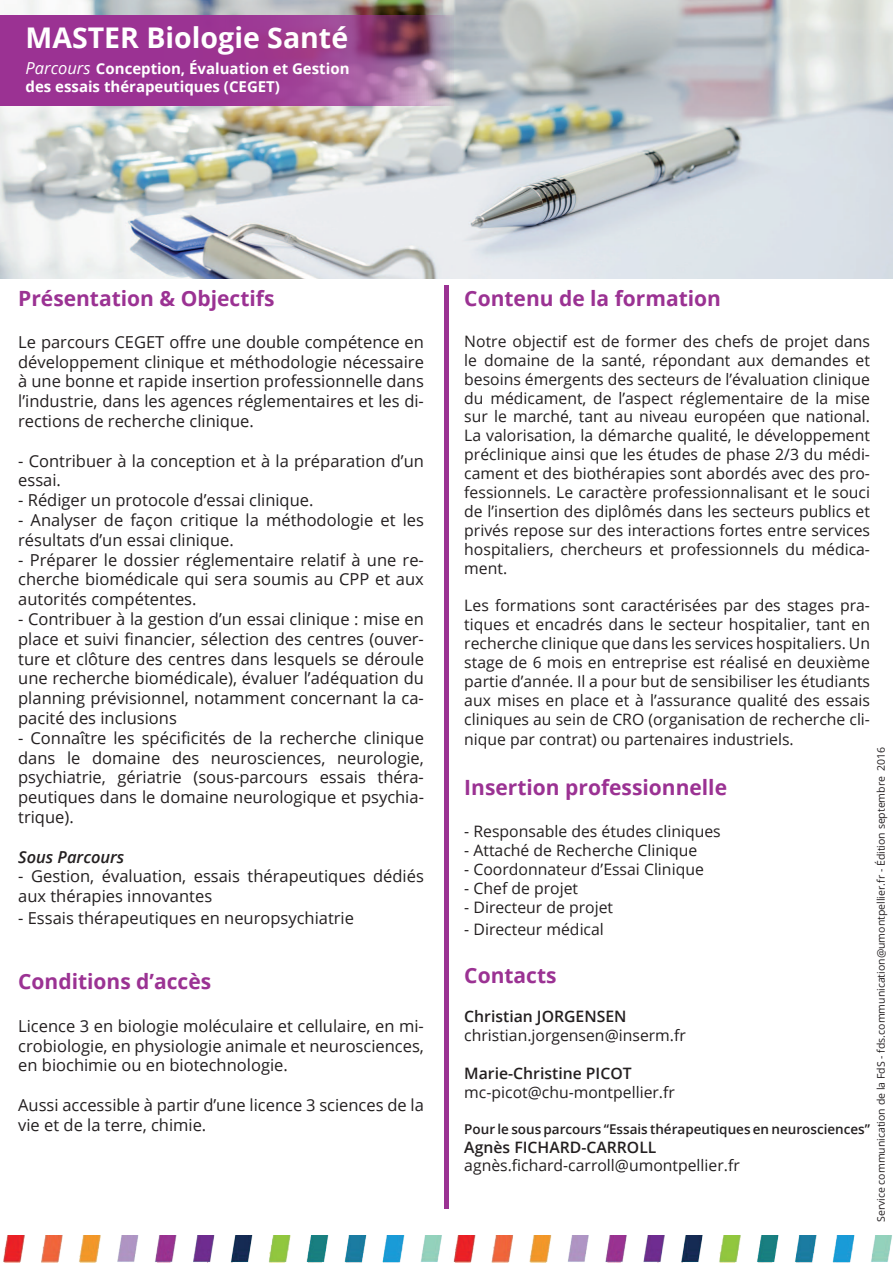
<style>
.page{position:relative;width:893px;height:1263px;background:#fff}
.page>*{position:absolute;margin:0;border:0;box-sizing:border-box;transform-origin:0 0}
.t1{font:700 28.5px "Open Sans";color:#fff}
.t2{font:700 21px "Open Sans";color:#9b3293}
.t3{font:16.5px/19.8px "Open Sans";color:#231f20;text-align:justify}
.t4{font:italic 600 16.5px "Open Sans";color:#231f20}
.t5{font:15.75px/18.9px "Open Sans";color:#231f20;text-align:justify}
.t6{font:600 15.75px "Open Sans";color:#231f20}
.t7{font:700 15px/18px "Open Sans";color:#fff}
.t8{font:600 13.5px "Open Sans";color:#231f20}
.t9{font:10.5px "Open Sans";color:#231f20}
.s1{font-weight:400;font-style:italic;font-size:16.5px}
</style>
<div class="page">
<img style="left:0;top:0;width:893px;height:278px">
<svg style="left:0;top:16px;width:453px;height:90px;background:#9c4293"></svg>
<div style="left:444px;top:286px;width:5px;height:923px;background:#9b3293"></div>
<img style="left:3px;top:1235px;width:439px;height:28px">
<img style="left:453px;top:1235px;width:439px;height:28px">
<h1 class="t1" style="left:26px;top:18px;width:324px">MASTER Biologie Santé</h1>
<p class="t7" style="left:26px;top:59px;width:325px"><span class="s1">Parcours</span> Conception, Évaluation et Gestion des essais thérapeutiques (CEGET)</p>
<p class="t2" style="left:18px;top:284px;width:258px">Présentation &amp; Objectifs</p>
<p class="t3" style="left:18px;top:331px;width:407px">Le parcours CEGET offre une double compétence en développement clinique et méthodologie nécessaire à une bonne et rapide insertion professionnelle dans l’industrie, dans les agences réglementaires et les di&shy;rections de recherche clinique.</p>
<p class="t3" style="left:18px;top:450px;width:407px">- Contribuer à la conception et à la préparation d’un essai.</p>
<p class="t3" style="left:18px;top:490px;width:297px">- Rédiger un protocole d’essai clinique.</p>
<p class="t3" style="left:18px;top:510px;width:407px">- Analyser de façon critique la méthodologie et les résultats d’un essai clinique.</p>
<p class="t3" style="left:18px;top:549px;width:407px">- Préparer le dossier réglementaire relatif à une re&shy;cherche biomédicale qui sera soumis au CPP et aux autorités compétentes.</p>
<p class="t3" style="left:18px;top:609px;width:407px">- Contribuer à la gestion d’un essai clinique : mise en place et suivi financier, sélection des centres (ouver&shy;ture et clôture des centres dans lesquels se déroule une recherche biomédicale), évaluer l’adéquation du planning prévisionnel, notamment concernant la ca&shy;pacité des inclusions</p>
<p class="t3" style="left:18px;top:727px;width:407px">- Connaître les spécificités de la recherche clinique dans le domaine des neurosciences, neurologie, psychiatrie, gériatrie (sous-parcours essais théra&shy;peutiques dans le domaine neurologique et psychia&shy;trique).</p>
<p class="t4" style="left:18px;top:845px;width:108px">Sous Parcours</p>
<p class="t3" style="left:18px;top:866px;width:407px">- Gestion, évaluation, essais thérapeutiques dédiés aux thérapies innovantes</p>
<p class="t3" style="left:18px;top:907px;width:337px">- Essais thérapeutiques en neuropsychiatrie</p>
<p class="t2" style="left:18px;top:966px;width:195px">Conditions d’accès</p>
<p class="t3" style="left:18px;top:1015px;width:407px">Licence 3 en biologie moléculaire et cellulaire, en mi&shy;crobiologie, en physiologie animale et neurosciences, en biochimie ou en biotechnologie.</p>
<p class="t3" style="left:18px;top:1095px;width:407px">Aussi accessible à partir d’une licence 3 sciences de la vie et de la terre, chimie.</p>
<p class="t2" style="left:464px;top:284px;width:258px">Contenu de la formation</p>
<p class="t5" style="left:464px;top:331px;width:407px">Notre objectif est de former des chefs de projet dans le domaine de la santé, répondant aux demandes et besoins émergents des secteurs de l’évaluation clinique du médicament, de l’aspect réglementaire de la mise sur le marché, tant au niveau européen que national.<br>La valorisation, la démarche qualité, le développement préclinique ainsi que les études de phase 2/3 du médi&shy;cament et des biothérapies sont abordés avec des pro&shy;fessionnels. Le caractère professionnalisant et le souci de l’insertion des diplômés dans les secteurs publics et privés repose sur des interactions fortes entre services hospitaliers, chercheurs et professionnels du médica&shy;ment.</p>
<p class="t5" style="left:464px;top:596px;width:407px">Les formations sont caractérisées par des stages pra&shy;tiques et encadrés dans le secteur hospitalier, tant en recherche clinique que dans les services hospitaliers. Un stage de 6 mois en entreprise est réalisé en deuxième partie d’année. Il a pour but de sensibiliser les étudiants aux mises en place et à l’assurance qualité des essais cliniques au sein de CRO (organisation de recherche cli&shy;nique par contrat) ou partenaires industriels.</p>
<p class="t2" style="left:464px;top:773px;width:264px">Insertion professionnelle</p>
<p class="t5" style="left:464px;top:822px;width:258px">- Responsable des études cliniques</p>
<p class="t5" style="left:464px;top:841px;width:234px">- Attaché de Recherche Clinique</p>
<p class="t5" style="left:464px;top:860px;width:241px">- Coordonnateur d’Essai Clinique</p>
<p class="t5" style="left:464px;top:879px;width:115px">- Chef de projet</p>
<p class="t5" style="left:464px;top:897px;width:150px">- Directeur de projet</p>
<p class="t5" style="left:464px;top:919px;width:141px">- Directeur médical</p>
<p class="t2" style="left:464px;top:961px;width:94px">Contacts</p>
<p class="t6" style="left:464px;top:1005px;width:164px">Christian JORGENSEN</p>
<p class="t5" style="left:464px;top:1025px;width:223px">christian.jorgensen@inserm.fr</p>
<p class="t6" style="left:464px;top:1062px;width:169px">Marie-Christine PICOT</p>
<p class="t5" style="left:464px;top:1082px;width:212px">mc-picot@chu-montpellier.fr</p>
<p class="t8" style="left:464px;top:1119px;width:407px">Pour le sous parcours ‘‘Essais thérapeutiques en neurosciences’’</p>
<p class="t6" style="left:464px;top:1136px;width:194px">Agnès FICHARD-CARROLL</p>
<p class="t5" style="left:464px;top:1156px;width:277px">agnès.fichard-carroll@umontpellier.fr</p>
<p class="t9" style="left:874px;top:1222px;width:477px;rotate:-90deg">Service communication de la FdS - fds.communication@umontpellier.fr - Édition septembre 2016</p>
</div>
